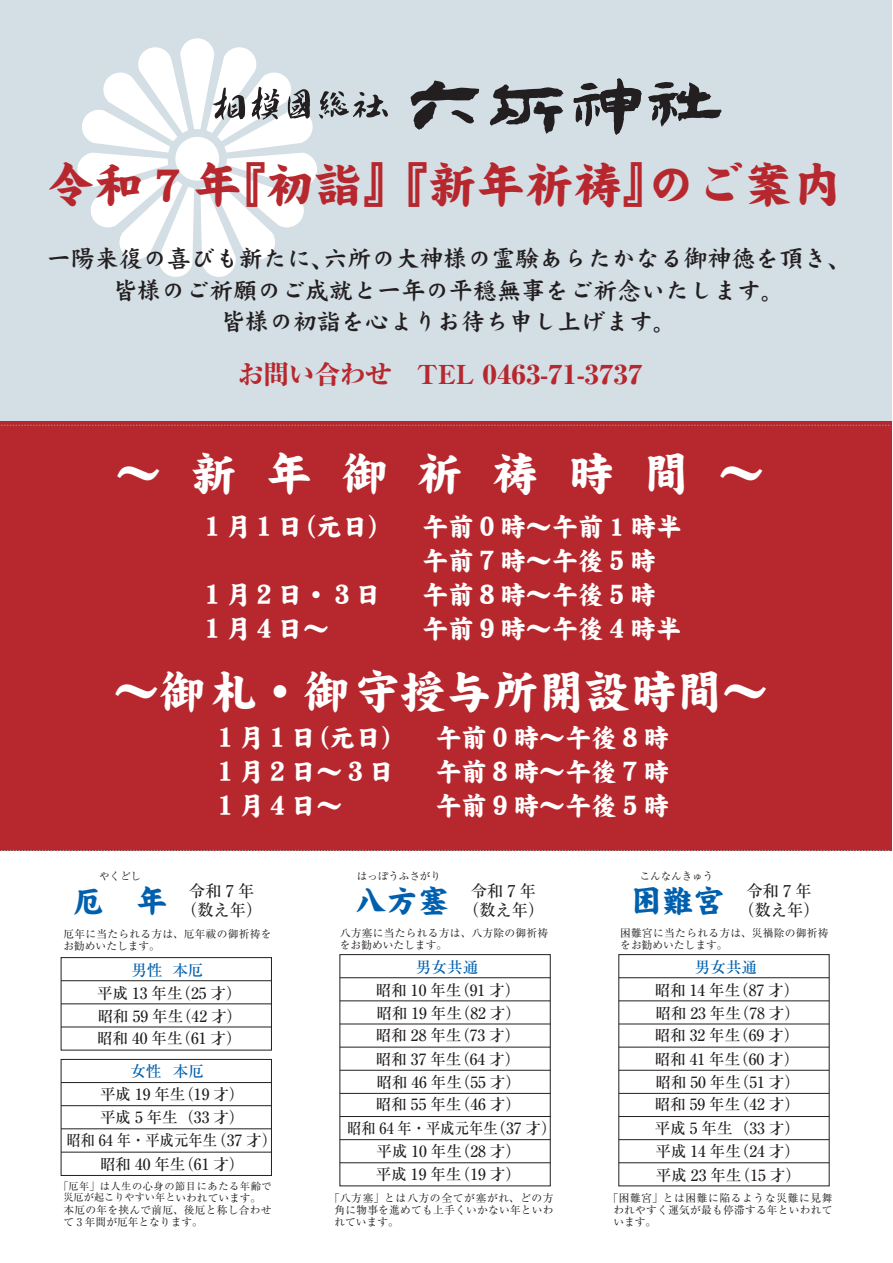
<style>
.page{position:relative;width:893px;height:1263px;background:#fff}
.page>*{position:absolute;margin:0;border:0;box-sizing:border-box;transform-origin:0 0}
.t1{font:48.6px "DF Kai Sho Std W14";color:#b7282e}
.t2{font:45.9px "DF Kai Sho Std W14";color:#fff}
.t3{font:45.9px "DF Kai Sho Std W14";letter-spacing:.64em;color:#fff}
.t4{font:31.35px "DF Kai Sho Std W14";color:#0160ae}
.t5{font:800 26.1px "Ryumin Pro";color:#b7282e}
.t6{font:25.95px/33.9px "DF Kai Sho Std W14";color:#fff}
.t7{font:24px/31.5px "DF Kai Sho Std W9";color:#231f20;text-align:center}
.t8{font:500 16.35px/19px "Ryumin Pro";color:#231f20;text-align:center}
.t9{font:500 15.6px/23px "Ryumin Pro";color:#231f20;text-align:justify}
.t10{font:500 15.6px/22.8px "Ryumin Pro";color:#231f20;text-align:center;scale:.92 1}
.t11{font:500 15.6px "Ryumin Pro";color:#0160ae}
.t12{font:10.8px/12px "Ryumin Pro";letter-spacing:.025em;color:#231f20}
.t13{font:10.5px "Ryumin Pro";color:#231f20}
.t14{font:10.2px/11.7px "Ryumin Pro";letter-spacing:.06em;color:#231f20;text-align:center}
.s1{font-size:10.8px}
</style>
<div class="page">
<div style="left:0;top:0;width:892px;height:816px;background:#d3dee5"></div>
<div style="left:0;top:421px;width:892px;height:429px;background:#b7282e"></div>
<svg style="left:490px;top:84px;width:74px;height:50px"></svg>
<svg style="left:410px;top:80px;width:70px;height:50px"></svg>
<svg style="left:648px;top:82px;width:74px;height:45px"></svg>
<svg style="left:574px;top:78px;width:68px;height:57px"></svg>
<svg style="left:77px;top:38px;width:311px;height:239px"></svg>
<div style="left:61px;top:957px;width:211px;height:93px;border:1px solid #231f20"></div>
<hr style="left:61px;top:980px;width:210px;height:1px;background:#231f20">
<hr style="left:61px;top:1003px;width:210px;height:1px;background:#231f20">
<hr style="left:61px;top:1027px;width:210px;height:1px;background:#231f20">
<div style="left:340px;top:954px;width:211px;height:232px;border:1px solid #231f20"></div>
<hr style="left:340px;top:977px;width:210px;height:1px;background:#231f20">
<hr style="left:340px;top:1000px;width:210px;height:1px;background:#231f20">
<hr style="left:340px;top:1024px;width:210px;height:1px;background:#231f20">
<hr style="left:340px;top:1070px;width:210px;height:1px;background:#231f20">
<hr style="left:340px;top:1047px;width:210px;height:1px;background:#231f20">
<hr style="left:340px;top:1093px;width:210px;height:1px;background:#231f20">
<hr style="left:340px;top:1116px;width:210px;height:1px;background:#231f20">
<hr style="left:340px;top:1139px;width:210px;height:1px;background:#231f20">
<hr style="left:340px;top:1162px;width:210px;height:1px;background:#231f20">
<hr style="left:619px;top:977px;width:210px;height:1px;background:#231f20">
<hr style="left:619px;top:1000px;width:210px;height:1px;background:#231f20">
<hr style="left:619px;top:1024px;width:210px;height:1px;background:#231f20">
<hr style="left:619px;top:1047px;width:210px;height:1px;background:#231f20">
<hr style="left:619px;top:1070px;width:210px;height:1px;background:#231f20">
<hr style="left:619px;top:1093px;width:210px;height:1px;background:#231f20">
<hr style="left:619px;top:1116px;width:210px;height:1px;background:#231f20">
<hr style="left:619px;top:1139px;width:210px;height:1px;background:#231f20">
<hr style="left:619px;top:1162px;width:210px;height:1px;background:#231f20">
<div style="left:61px;top:1059px;width:211px;height:117px;border:1px solid #231f20"></div>
<hr style="left:61px;top:1082px;width:210px;height:1px;background:#231f20">
<hr style="left:61px;top:1105px;width:210px;height:1px;background:#231f20">
<hr style="left:61px;top:1128px;width:210px;height:1px;background:#231f20">
<hr style="left:61px;top:1152px;width:210px;height:1px;background:#231f20">
<svg style="left:1px;top:425px;width:889px;height:1px"></svg>
<svg style="left:0;top:850px;width:891px;height:1px"></svg>
<h1 class="t1" style="left:46px;top:158px;width:797px">令和 7 年『初詣』『新年祈祷』のご案内</h1>
<h3 class="t7" style="left:47px;top:243px;width:806px">一陽来復の喜びも新たに、六所の大神様の霊験あらたかなる御神徳を頂き、皆様のご祈願のご成就と一年の平穏無事をご祈念いたします。<br>皆様の初詣を心よりお待ち申し上げます。</h3>
<h3 class="t5" style="left:238px;top:354px;width:406px">お問い合わせ TEL 0463-71-3737</h3>
<h2 class="t3" style="left:115px;top:449px;width:651px">～新年御祈祷時間～</h2>
<h3 class="t6" style="left:199px;top:510px;width:196px">１月１日（元日）</h3>
<h3 class="t6" style="left:422px;top:510px;width:262px">午前０時～午前 1 時半午前７時～午後５時午前８時～午後５時午前９時～午後４時半</h3>
<h2 class="t2" style="left:113px;top:666px;width:656px">～御札・御守授与所開設時間～</h2>
<h3 class="t6" style="left:213px;top:720px;width:196px">１月１日（元日）<br>１月２日～３日<br>１月４日～</h3>
<h3 class="t6" style="left:435px;top:720px;width:235px;text-align:justify">午前０時～午後８時午前８時～午後７時午前９時～午後５時</h3>
<h3 class="t6" style="left:199px;top:578px;width:183px">１月２日・３日<br>１月４日～</h3>
<p class="t13" style="left:99px;top:868px;width:43px">やくどし</p>
<p class="t13" style="left:357px;top:868px;width:85px">はっぽうふさがり</p>
<p class="t13" style="left:640px;top:868px;width:75px">こんなんきゅう</p>
<p class="t8" style="left:181px;top:880px;width:83px">令和7年（数え年）</p>
<h3 class="t4" style="left:355px;top:884px;width:96px">八方塞</h3>
<p class="t8" style="left:463px;top:880px;width:83px">令和7年（数え年）</p>
<h3 class="t4" style="left:631px;top:884px;width:96px">困難宮</h3>
<p class="t8" style="left:738px;top:880px;width:83px">令和7年（数え年）</p>
<h3 class="t4" style="left:73px;top:884px;width:96px">厄　年</h3>
<p class="t12" style="left:63px;top:927px;width:210px">厄年に当たられる方は、厄年祓の御祈祷をお勧めいたします。</p>
<p class="t12" style="left:620px;top:926px;width:210px">困難宮に当たられる方は、災禍除の御祈祷をお勧めいたします。</p>
<p class="t12" style="left:340px;top:926px;width:210px">八方塞に当たられる方は、八方除の御祈祷をお勧めいたします。</p>
<p class="t11" style="left:132px;top:957px;width:33px">男性</p>
<p class="t11" style="left:172px;top:957px;width:33px">本厄</p>
<p class="t9" style="left:97px;top:980px;width:146px">平成 13 年生（25 才）昭和 59 年生（42 才）昭和 40 年生（61 才）</p>
<p class="t11" style="left:130px;top:1059px;width:75px">女性 本厄</p>
<p class="t9" style="left:66px;top:1081px;width:212px;text-align:center">平成 19 年生（19 才）<br>平成 5 年生（33 才）<br>昭和 64 年・平成元年生（37 才）昭和 40 年生（61 才）</p>
<p class="t14" style="left:58px;top:1179px;width:215px">「厄年」は人生の心身の節目にあたる年齢で災厄が起こりやすい年と<span class="s1">いわれています。</span></p>
<p class="t12" style="left:63px;top:1203px;width:210px">本厄の年を挟んで前厄、後厄と称し合わせて 3 年間が厄年となります。</p>
<p class="t11" style="left:416px;top:954px;width:64px">男女共通</p>
<p class="t9" style="left:376px;top:977px;width:146px;text-align:left">昭和 10 年生（91 才）昭和 19 年生（82 才）昭和 28 年生<br>昭和 37 年生（64 才）昭和 46 年生（55 才）昭和 55 年生（46 才）</p>
<p class="t10" style="left:347px;top:1115px;width:229px">昭和 64 年・平成元年生（37 才）平成 10 年生（28 才）<br>平成 19 年生（19 才）</p>
<p class="t9" style="left:454px;top:1023px;width:68px">（73 才）</p>
<p class="t11" style="left:695px;top:954px;width:64px">男女共通</p>
<p class="t9" style="left:655px;top:977px;width:146px;text-align:left">昭和 14 年生（87 才）昭和 23 年生（78 才）昭和 32 年生<br>昭和 41 年生（60 才）昭和 50 年生（51 才）昭和 59 年生（42 才）</p>
<p class="t9" style="left:655px;top:1115px;width:148px">平成 5 年生（33 才）平成 14 年生（24 才）平成 23 年生（15 才）</p>
<p class="t9" style="left:733px;top:1023px;width:68px">（69 才）</p>
<p class="t12" style="left:334px;top:1191px;width:221px;text-align:justify;text-indent:-5px">「八方塞」とは八方の全てが塞がれ、どの方角に物事を進めても上手くいかない年といわれています。</p>
<p class="t12" style="left:613px;top:1191px;width:221px;text-align:justify;text-indent:-5px">「困難宮」とは困難に陥るような災難に見舞われやすく運気が最も停滞する年といわれています。</p>
</div>
